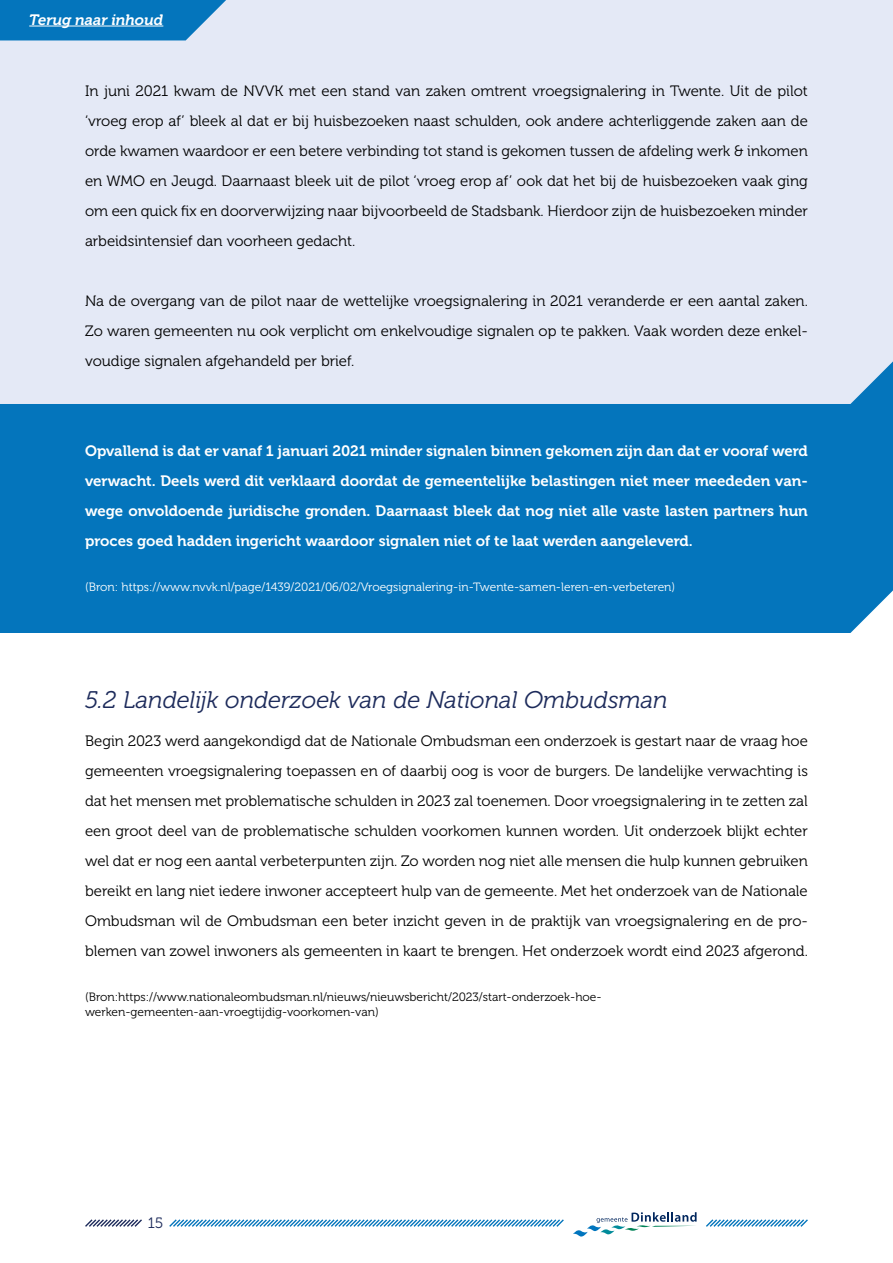
<style>
.page{position:relative;width:893px;height:1263px;background:#fff}
.page>*{position:absolute;margin:0;border:0;box-sizing:border-box;transform-origin:0 0}
.t1{font:italic 24px "Museo 300";color:#1d2b5b}
.t2{font:15px/30px "Museo 300";color:#000;text-align:justify}
.t3{font:15px/30px "Museo 700";color:#fff;text-align:justify}
.t4{font:italic 15px "Museo 700";color:#fff}
.t5{font:15px "Museo 300";color:#1d2b5b}
.t6{font:12px/15px "Museo 300";color:#000}
.t7{font:12px "Museo 300";color:#fff}
</style>
<div class="page">
<div style="left:0;top:404px;width:893px;height:229px;background:#0475bc"></div>
<div style="left:0;top:0;width:893px;height:404px;background:#e4e9f6"></div>
<svg style="left:169px;top:1219px;width:395px;height:8px"></svg>
<svg style="left:85px;top:1219px;width:57px;height:8px"></svg>
<svg style="left:706px;top:1219px;width:102px;height:8px"></svg>
<svg style="left:0;top:0;width:226px;height:40px;background:#1980c1"></svg>
<hr style="left:29px;top:26px;width:134px;height:1px;background:#fff">
<svg style="left:573px;top:1212px;width:124px;height:24px"></svg>
<p class="t4" style="left:29px;top:11px;width:136px">Terug naar inhoud</p>
<p class="t2" style="left:85px;top:76px;width:724px">In juni 2021 kwam de NVVK met een stand van zaken omtrent vroegsignalering in Twente. Uit de pilot ‘vroeg erop af’ bleek al dat er bij huisbezoeken naast schulden, ook andere achterliggende zaken aan de orde kwamen waardoor er een betere verbinding tot stand is gekomen tussen de afdeling werk &amp; inkomen en WMO en Jeugd. Daarnaast bleek uit de pilot ‘vroeg erop af’ ook dat het bij de huisbezoeken vaak ging om een quick fix en doorverwijzing naar bijvoorbeeld de Stadsbank. Hierdoor zijn de huisbezoeken minder arbeidsintensief dan voorheen gedacht.</p>
<p class="t2" style="left:85px;top:286px;width:724px">Na de overgang van de pilot naar de wettelijke vroegsignalering in 2021 veranderde er een aantal zaken.<br>Zo waren gemeenten nu ook verplicht om enkelvoudige signalen op te pakken. Vaak worden deze enkel&shy;voudige signalen afgehandeld per brief.</p>
<p class="t3" style="left:85px;top:436px;width:724px">Opvallend is dat er vanaf 1 januari 2021 minder signalen binnen gekomen zijn dan dat er vooraf werd verwacht. Deels werd dit verklaard doordat de gemeentelijke belastingen niet meer meededen van&shy;wege onvoldoende juridische gronden. Daarnaast bleek dat nog niet alle vaste lasten partners hun proces goed hadden ingericht waardoor signalen niet of te laat werden aangeleverd.</p>
<p class="t7" style="left:85px;top:581px;width:592px">(Bron: https://www.nvvk.nl/page/1439/2021/06/02/Vroegsignalering-in-Twente-samen-leren-en-verbeteren)</p>
<h1 class="t1" style="left:85px;top:687px;width:584px">5.2 Landelijk onderzoek van de National Ombudsman</h1>
<p class="t2" style="left:85px;top:726px;width:724px">Begin 2023 werd aangekondigd dat de Nationale Ombudsman een onderzoek is gestart naar de vraag hoe gemeenten vroegsignalering toepassen en of daarbij oog is voor de burgers. De landelijke verwachting is dat het mensen met problematische schulden in 2023 zal toenemen. Door vroegsignalering in te zetten zal een groot deel van de problematische schulden voorkomen kunnen worden. Uit onderzoek blijkt echter wel dat er nog een aantal verbeterpunten zijn. Zo worden nog niet alle mensen die hulp kunnen gebruiken bereikt en lang niet iedere inwoner accepteert hulp van de gemeente. Met het onderzoek van de Nationale Ombudsman wil de Ombudsman een beter inzicht geven in de praktijk van vroegsignalering en de pro&shy;blemen van zowel inwoners als gemeenten in kaart te brengen. Het onderzoek wordt eind 2023 afgerond.</p>
<p class="t6" style="left:85px;top:989px;width:518px">(Bron:https://www.nationaleombudsman.nl/nieuws/nieuwsbericht/2023/start-onderzoek-hoe&shy;werken-gemeenten-aan-vroegtijdig-voorkomen-van)</p>
<p class="t5" style="left:148px;top:1215px;width:17px">15</p>
</div>
